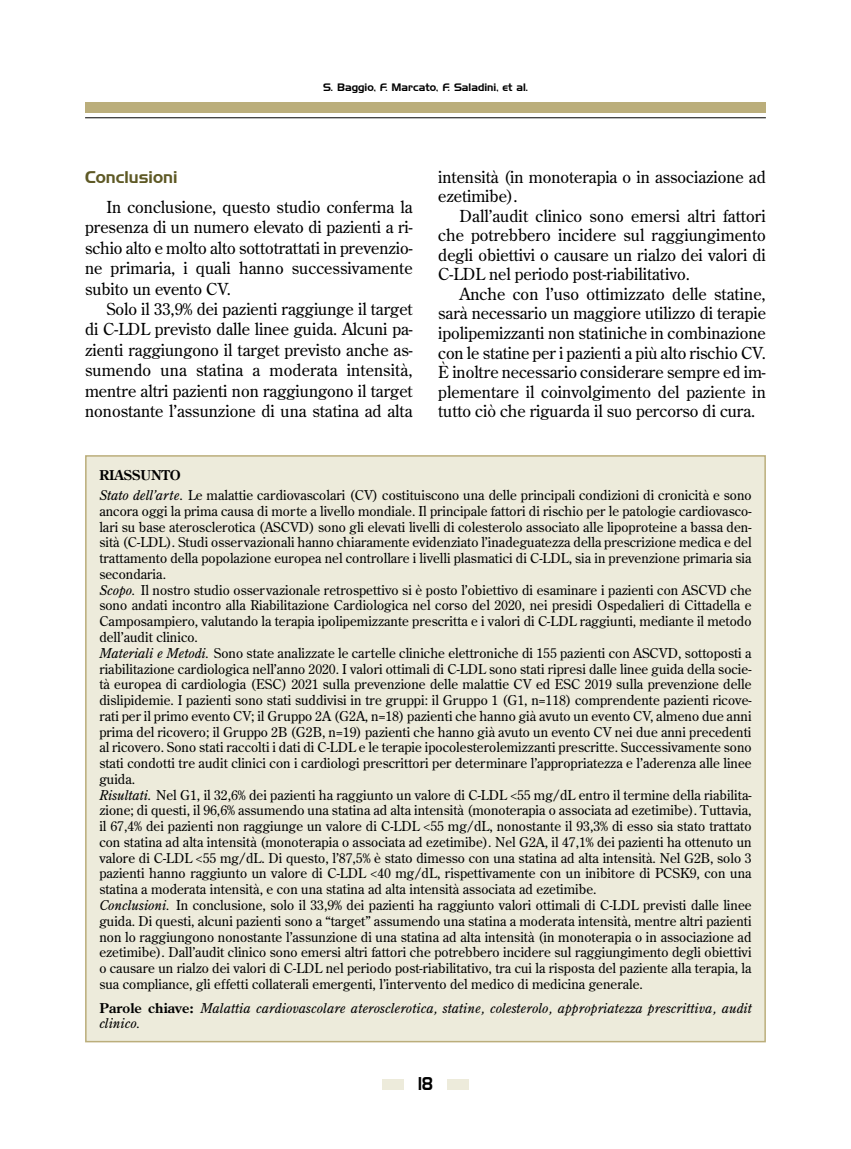
<style>
.page{position:relative;width:851px;height:1149px;background:#fff}
.page>*{position:absolute;margin:0;border:0;box-sizing:border-box;transform-origin:0 0}
.t1{font:18px "Handel Gothic BT";color:#000;scale:.8 1}
.t2{font:16.5px/19.5px "Century Old Style Std";color:#000;text-align:justify}
.t3{font:16.5px "Handel Gothic BT";color:#5e5925}
.t4{font:13.5px/15.8px "Century Old Style Std";color:#000}
.t5{font:italic 13.5px/15.8px "Century Old Style Std";letter-spacing:.005em;color:#000}
.t6{font:10.5px "Handel Gothic BT";color:#000}
.s1{font-weight:700}
.s2{font-style:italic}
.s3{font-weight:700;font-style:normal}
</style>
<div class="page">
<hr style="left:85px;top:117px;width:680px;height:1px;background:#000">
<div style="left:85px;top:102px;width:680px;height:11px;background:#bbae7b"></div>
<div style="left:382px;top:1078px;width:21px;height:11px;background:#edebdb"></div>
<div style="left:447px;top:1078px;width:22px;height:11px;background:#edebdb"></div>
<div style="left:86px;top:456px;width:679px;height:585px;background:#edebdb"></div>
<p class="t6" style="left:323px;top:81px;width:206px">S. Baggio, F. Marcato, F. Saladini, et al.</p>
<p class="t3" style="left:85px;top:167px;width:94px">Conclusioni</p>
<p class="t2" style="left:85px;top:196px;width:329px;line-height:20.4px;text-indent:21px">In conclusione, questo studio conferma la presenza di un numero elevato di pazienti a ri&shy;schio alto e molto alto sottotrattati in prevenzio&shy;ne primaria, i quali hanno successivamente subito un evento CV.</p>
<p class="t2" style="left:85px;top:298px;width:329px;line-height:20.4px;text-indent:21px">Solo il 33,9% dei pazienti raggiunge il target di C-LDL previsto dalle linee guida. Alcuni pa&shy;zienti raggiungono il target previsto anche as&shy;sumendo una statina a moderata intensità, mentre altri pazienti non raggiungono il target nonostante l’assunzione di una statina ad alta</p>
<p class="t2" style="left:438px;top:167px;width:329px">intensità (in monoterapia o in associazione ad ezetimibe).</p>
<p class="t2" style="left:438px;top:206px;width:329px;text-indent:21px">Dall’audit clinico sono emersi altri fattori che potrebbero incidere sul raggiungimento degli obiettivi o causare un rialzo dei valori di C-LDL nel periodo post-riabilitativo.</p>
<p class="t2" style="left:438px;top:284px;width:329px;text-indent:21px">Anche con l’uso ottimizzato delle statine, sarà necessario un maggiore utilizzo di terapie ipolipemizzanti non statiniche in combinazione con le statine per i pazienti a più alto rischio CV.<br>È inoltre necessario considerare sempre ed im&shy;plementare il coinvolgimento del paziente in tutto ciò che riguarda il suo percorso di cura.</p>
<p class="t4" style="left:99px;top:464px;width:653px;line-height:20.2px"><span class="s1">RIASSUNTO<br></span><span class="s2">Stato dell’arte</span>. Le malattie cardiovascolari (CV) costituiscono una delle principali condizioni di cronicità e sono</p>
<p class="t4" style="left:99px;top:502px;width:653px">ancora oggi la prima causa di morte a livello mondiale. Il principale fattori di rischio per le patologie cardiovasco&shy;lari su base aterosclerotica (ASCVD) sono gli elevati livelli di colesterolo associato alle lipoproteine a bassa den&shy;sità (C-LDL). Studi osservazionali hanno chiaramente evidenziato l’inadeguatezza della prescrizione medica e del trattamento della popolazione europea nel controllare i livelli plasmatici di C-LDL, sia in prevenzione primaria sia secondaria.<br><span class="s2">Scopo.</span> Il nostro studio osservazionale retrospettivo si è posto l’obiettivo di esaminare i pazienti con ASCVD che sono andati incontro alla Riabilitazione Cardiologica nel corso del 2020, nei presidi Ospedalieri di Cittadella e Camposampiero, valutando la terapia ipolipemizzante prescritta e i valori di C-LDL raggiunti, mediante il metodo dell’audit clinico.<br><span class="s2">Materiali e Metodi.</span> Sono state analizzate le cartelle cliniche elettroniche di 155 pazienti con ASCVD, sottoposti a riabilitazione cardiologica nell’anno 2020. I valori ottimali di C-LDL sono stati ripresi dalle linee guida della socie&shy;tà europea di cardiologia (ESC) 2021 sulla prevenzione delle malattie CV ed ESC 2019 sulla prevenzione delle dislipidemie. I pazienti sono stati suddivisi in tre gruppi: il Gruppo 1 (G1, n=118) comprendente pazienti ricove&shy;rati per il primo evento CV; il Gruppo 2A (G2A, n=18) pazienti che hanno già avuto un evento CV, almeno due anni prima del ricovero; il Gruppo 2B (G2B, n=19) pazienti che hanno già avuto un evento CV nei due anni precedenti al ricovero. Sono stati raccolti i dati di C-LDL e le terapie ipocolesterolemizzanti prescritte. Successivamente sono stati condotti tre audit clinici con i cardiologi prescrittori per determinare l’appropriatezza e l’aderenza alle linee guida.<br><span class="s2">Risultati.</span> Nel G1, il 32,6% dei pazienti ha raggiunto un valore di C-LDL &lt;55 mg/dL entro il termine della riabilita&shy;zione; di questi, il 96,6% assumendo una statina ad alta intensità (monoterapia o associata ad ezetimibe). Tuttavia, il 67,4% dei pazienti non raggiunge un valore di C-LDL &lt;55 mg/dL, nonostante il 93,3% di esso sia stato trattato con statina ad alta intensità (monoterapia o associata ad ezetimibe). Nel G2A, il 47,1% dei pazienti ha ottenuto un valore di C-LDL &lt;55 mg/dL. Di questo, l’87,5% è stato dimesso con una statina ad alta intensità. Nel G2B, solo 3 pazienti hanno raggiunto un valore di C-LDL &lt;40 mg/dL, rispettivamente con un inibitore di PCSK9, con una statina a moderata intensità, e con una statina ad alta intensità associata ad ezetimibe.<br><span class="s2">Conclusioni.</span> In conclusione, solo il 33,9% dei pazienti ha raggiunto valori ottimali di C-LDL previsti dalle linee guida. Di questi, alcuni pazienti sono a “target” assumendo una statina a moderata intensità, mentre altri pazienti non lo raggiungono nonostante l’assunzione di una statina ad alta intensità (in monoterapia o in associazione ad ezetimibe). Dall’audit clinico sono emersi altri fattori che potrebbero incidere sul raggiungimento degli obiettivi o causare un rialzo dei valori di C-LDL nel periodo post-riabilitativo, tra cui la risposta del paziente alla terapia, la sua compliance, gli effetti collaterali emergenti, l’intervento del medico di medicina generale.</p>
<p class="t5" style="left:99px;top:999px;width:654px"><span class="s3">Parole chiave:</span> Malattia cardiovascolare aterosclerotica, statine, colesterolo, appropriatezza prescrittiva, audit clinico.</p>
<h1 class="t1" style="left:418px;top:1072px;width:20px">18</h1>
</div>
